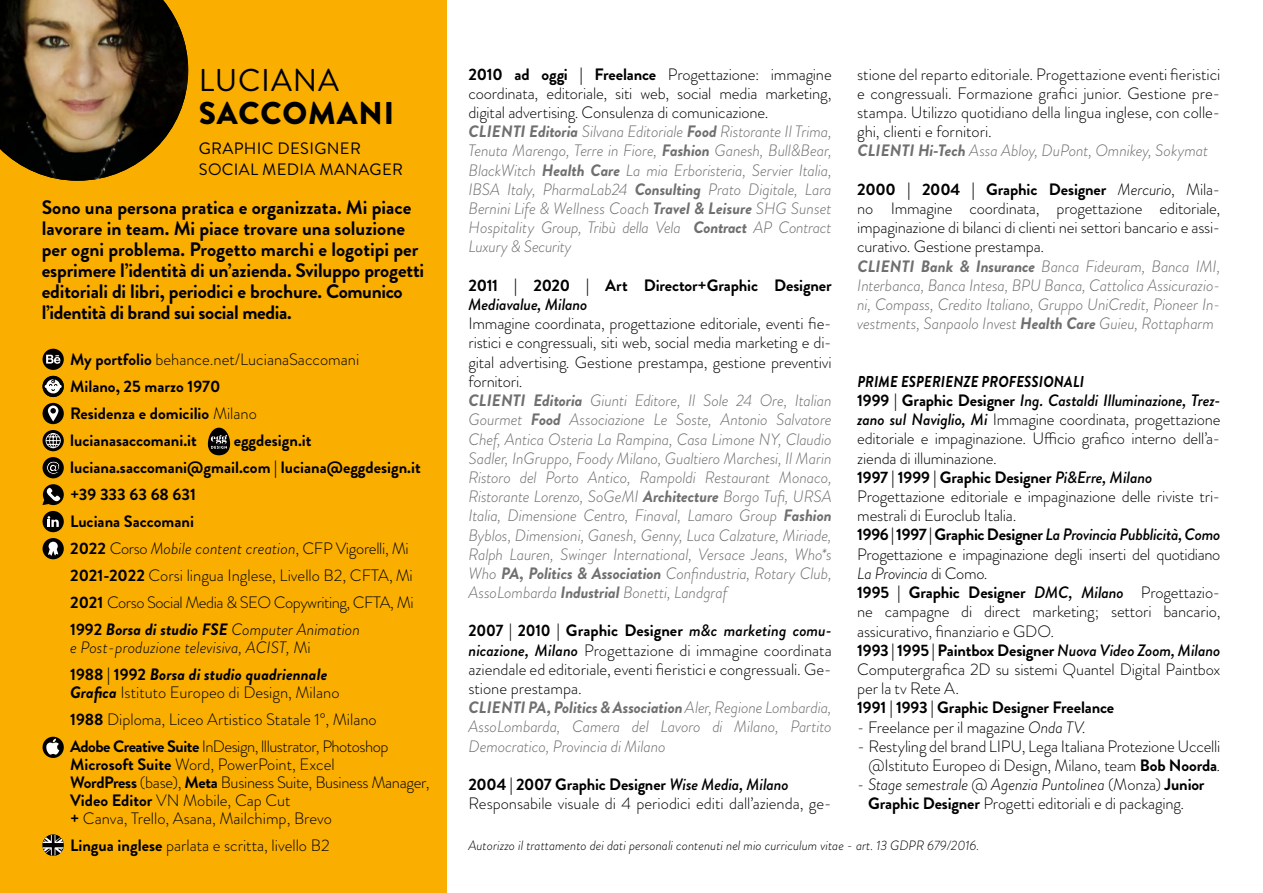
<style>
.page{position:relative;width:1263px;height:893px;background:#fff}
.page>*{position:absolute;margin:0;border:0;box-sizing:border-box;transform-origin:0 0}
.t1{font:900 31.5px "Brandon Grotesque";letter-spacing:.03em;color:#000}
.t2{font:31.5px "Brandon Grotesque";letter-spacing:.03em;color:#000}
.t3{font:700 19.5px/21px "Brandon Grotesque";letter-spacing:-.01em;color:#000}
.t4{font:300 16.5px/19.2px "Brandon Grotesque";letter-spacing:-.01em;color:#000}
.t5{font:italic 300 16.5px/19.2px "Brandon Grotesque";letter-spacing:-.01em;color:#706f6f}
.t6{font:700 16.5px/27px "Brandon Grotesque";color:#000}
.t7{font:italic 300 16.5px/27px "Brandon Grotesque";color:#000}
.t8{font:16.5px/21px "Brandon Grotesque";letter-spacing:.02em;color:#000}
.t9{font:italic 500 16.5px "Brandon Grotesque";letter-spacing:-.01em;color:#000}
.t10{font:italic 700 15.75px "Brandon Grotesque";letter-spacing:.01em;color:#000;scale:.9 1}
.t11{font:italic 300 13.5px "Brandon Grotesque";color:#000}
.s1{font-weight:300}
.s2{font-weight:300;font-style:italic}
.s3{font-style:italic}
.s4{font-style:normal}
.s5{font-weight:700;font-style:normal}
.s6{font-weight:700}
.s7{font-weight:700;font-style:italic}
.s8{font-weight:700;font-style:normal;color:#000}
.s9{font-style:normal;color:#000}
.s10{font-weight:500;font-style:italic}
.s11{font-weight:700;font-style:italic;color:#706f6f}
.s12{font-style:italic;color:#706f6f}
.s13{color:#000}
</style>
<div class="page">
<div style="left:0;top:0;width:446px;height:893px;background:#f9ae00"></div>
<svg style="left:43px;top:834px;width:21px;height:22px"></svg>
<div style="left:208px;top:428px;width:22px;height:27px;background:#000;border-radius:11px"></div>
<svg style="left:211px;top:435px;width:16px;height:14px"></svg>
<div style="left:43px;top:457px;width:21px;height:21px;background:#000;border-radius:50%"></div>
<svg style="left:46px;top:461px;width:14px;height:14px"></svg>
<svg style="left:43px;top:430px;width:21px;height:21px"></svg>
<svg style="left:46px;top:433px;width:15px;height:15px"></svg>
<div style="left:43px;top:737px;width:21px;height:21px;background:#000;border-radius:50%"></div>
<svg style="left:46px;top:739px;width:13px;height:16px"></svg>
<div style="left:43px;top:403px;width:21px;height:21px;background:#000;border-radius:50%"></div>
<svg style="left:48px;top:406px;width:10px;height:15px"></svg>
<div style="left:43px;top:511px;width:21px;height:21px;background:#000;border-radius:50%"></div>
<svg style="left:48px;top:516px;width:11px;height:11px"></svg>
<svg style="left:43px;top:484px;width:21px;height:21px"></svg>
<svg style="left:43px;top:349px;width:21px;height:21px"></svg>
<img style="left:0;top:0;width:188px;height:181px">
<svg style="left:43px;top:376px;width:21px;height:21px"></svg>
<div style="left:43px;top:538px;width:21px;height:21px;background:#000;border-radius:50%"></div>
<svg style="left:48px;top:547px;width:10px;height:9px"></svg>
<div style="left:49px;top:542px;width:9px;height:9px;background:#fff;border-radius:50%"></div>
<h1 class="t2" style="left:199px;top:59px;width:142px">LUCIANA</h1>
<h1 class="t1" style="left:199px;top:91px;width:197px">SACCOMANI</h1>
<p class="t8" style="left:199px;top:138px;width:206px">GRAPHIC DESIGNER<br>SOCIAL MEDIA MANAGER</p>
<p class="t3" style="left:42px;top:197px;width:384px">Sono una persona pratica e organizzata. Mi piace lavorare in team. Mi piace trovare una soluzione per ogni problema. Progetto marchi e logotipi per esprimere l’identità di un’azienda. Sviluppo progetti editoriali di libri, periodici e brochure. Comunico l’identità di brand sui social media.</p>
<p class="t6" style="left:70px;top:346px;width:291px">My portfolio <span class="s1">behance.net/LucianaSaccomani<br></span>Milano, 25 marzo 1970<br>Residenza e domicilio <span class="s1">Milano </span>lucianasaccomani.it</p>
<p class="t6" style="left:70px;top:427px;width:352px;text-indent:164px">eggdesign.it luciana.saccomani@gmail.com | luciana@eggdesign.it +39 333 63 68 631<br>Luciana Saccomani<br>2022 <span class="s1">Corso</span> <span class="s2">Mobile content creation</span><span class="s1">, CFP Vigorelli, Mi </span>2021-2022 <span class="s1">Corsi lingua Inglese, Livello B2, CFTA, Mi </span>2021 <span class="s1">Corso Social Media &amp; SEO Copywriting, CFTA, Mi </span>1992 <span class="s3">Borsa di studio FSE</span> <span class="s2">Computer Animation</span></p>
<p class="t7" style="left:70px;top:634px;width:259px">e Post-produzione televisiva, ACIST, <span class="s4">Mi<br></span><span class="s5">1988 | 1992</span> <span class="s6">Borsa di studio quadriennale</span></p>
<p class="t4" style="left:70px;top:679px;width:320px;line-height:27px"><span class="s7">Grafica</span> Istituto Europeo di Design, Milano<br><span class="s6">1988</span> Diploma, Liceo Artistico Statale 1°, Milano<br><span class="s6">Adobe Creative Suite</span> InDesign, lllustrator, Photoshop</p>
<p class="t4" style="left:70px;top:755px;width:361px;line-height:18px"><span class="s6">Microsoft Suite</span> Word, PowerPoint, Excel<br><span class="s6">WordPress</span> (base), <span class="s6">Meta</span> Business Suite, Business Manager, <span class="s6">Video Editor</span> VN Mobile, Cap Cut<br><span class="s6">+</span> Canva, Trello, Asana, Mailchimp, Brevo</p>
<p class="t4" style="left:70px;top:835px;width:261px"><span class="s6">Lingua inglese</span> parlata e scritta, livello B2</p>
<p class="t5" style="left:468px;top:64px;width:365px"><span class="s8">2010 ad oggi | Freelance</span> <span class="s9">Progettazione: immagine coordinata, editoriale, siti web, social media marketing, digital advertising. Consulenza di comunicazione.<br></span><span class="s6">CLIENTI Editoria</span> Silvana Editoriale <span class="s6">Food</span> Ristorante Il Trima, Tenuta Marengo, Terre in Fiore, <span class="s6">Fashion</span> Ganesh, Bull&amp;Bear, BlackWitch <span class="s6">Health Care</span> La mia Erboristeria, Servier Italia, IBSA Italy, PharmaLab24 <span class="s6">Consulting</span> Prato Digitale, Lara Bernini Life &amp; Wellness Coach <span class="s6">Travel &amp; Leisure</span> SHG Sunset Hospitality Group, Tribù della Vela <span class="s6">Contract</span> AP Contract Luxury &amp; Security</p>
<p class="t6" style="left:468px;top:272px;width:365px">2011 | 2020 | Art Director+Graphic Designer</p>
<p class="t9" style="left:468px;top:293px;width:121px">Mediavalue, Milano</p>
<p class="t5" style="left:468px;top:314px;width:365px"><span class="s9">Immagine coordinata, progettazione editoriale, eventi fie&shy;ristici e congressuali, siti web, social media marketing e di&shy;gital advertising. Gestione prestampa, gestione preventivi fornitori.<br></span><span class="s6">CLIENTI Editoria</span> Giunti Editore, Il Sole 24 Ore, Italian Gourmet <span class="s6">Food</span> Associazione Le Soste, Antonio Salvatore Chef, Antica Osteria La Rampina, Casa Limone NY, Claudio Sadler, InGruppo, Foody Milano, Gualtiero Marchesi, Il Marin Ristoro del Porto Antico, Rampoldi Restaurant Monaco, Ristorante Lorenzo, SoGeMI <span class="s6">Architecture</span> Borgo Tufi, URSA Italia, Dimensione Centro, Finaval, Lamaro Group <span class="s6">Fashion </span>Byblos, Dimensioni, Ganesh, Genny, Luca Calzature, Miriade, Ralph Lauren, Swinger International, Versace Jeans, Who*s Who <span class="s6">PA, Politics &amp; Association</span> Confindustria, Rotary Club, AssoLombarda <span class="s6">Industrial</span> Bonetti, Landgraf</p>
<p class="t4" style="left:468px;top:621px;width:365px"><span class="s6">2007 | 2010 | Graphic Designer</span> <span class="s10">m&amp;c marketing comu&shy;nicazione, Milano</span> Progettazione di immagine coordinata aziendale ed editoriale, eventi fieristici e congressuali. Ge&shy;stione prestampa.<br><span class="s11">CLIENTI PA, Politics &amp; Association</span> <span class="s12">Aler, Regione Lombardia, AssoLombarda, Camera del Lavoro di Milano, Partito Democratico, Provincia di Milano</span></p>
<p class="t4" style="left:468px;top:775px;width:365px"><span class="s6">2004 | 2007 Graphic Designer</span> <span class="s10">Wise Media, Milano<br></span>Responsabile visuale di 4 periodici editi dall’azienda, ge-</p>
<p class="t4" style="left:857px;top:64px;width:365px">stione del reparto editoriale. Progettazione eventi fieristici e congressuali. Formazione grafici junior. Gestione pre&shy;stampa. Utilizzo quotidiano della lingua inglese, con colle&shy;ghi, clienti e fornitori.<br><span class="s11">CLIENTI Hi-Tech</span> <span class="s12">Assa Abloy, DuPont, Omnikey, Sokymat</span></p>
<p class="t5" style="left:857px;top:180px;width:365px"><span class="s8">2000 | 2004 | Graphic Designer</span> <span class="s13">Mercurio</span><span class="s9">, Mila&shy;no Immagine coordinata, progettazione editoriale, impaginazione di bilanci di clienti nei settori bancario e assi&shy;curativo. Gestione prestampa.<br></span><span class="s6">CLIENTI Bank &amp; Insurance</span> Banca Fideuram, Banca IMI, Interbanca, Banca Intesa, BPU Banca, Cattolica Assicurazio&shy;ni, Compass, Credito Italiano, Gruppo UniCredit, Pioneer In&shy;vestments, Sanpaolo Invest <span class="s6">Health Care</span> Guieu, Rottapharm</p>
<p class="t10" style="left:857px;top:370px;width:253px">PRIME ESPERIENZE PROFESSIONALI</p>
<p class="t4" style="left:857px;top:391px;width:365px"><span class="s6">1999 | Graphic Designer</span> <span class="s10">Ing. Castaldi Illuminazione, Trez&shy;zano sul Naviglio, Mi</span> Immagine coordinata, progettazione editoriale e impaginazione. Ufficio grafico interno dell’a&shy;zienda di illuminazione.<br><span class="s6">1997 | 1999 | Graphic Designer</span> <span class="s10">Pi&amp;Erre, Milano </span>Progettazione editoriale e impaginazione delle riviste tri&shy;mestrali di Euroclub Italia.<br><span class="s6">1996 | 1997 | Graphic Designer</span> <span class="s10">La Provincia Pubblicità, Como </span>Progettazione e impaginazione degli inserti del quotidiano <span class="s3">La Provincia</span> di Como.<br><span class="s6">1995 | Graphic Designer</span> <span class="s10">DMC, Milano</span> Progettazio&shy;ne campagne di direct marketing; settori bancario, assicurativo, finanziario e GDO.<br><span class="s6">1993 | 1995 | Paintbox Designer</span> <span class="s10">Nuova Video Zoom, Milano </span>Computergrafica 2D su sistemi Quantel Digital Paintbox per la tv Rete A.</p>
<p class="t6" style="left:857px;top:694px;width:258px">1991 | 1993 | Graphic Designer Freelance</p>
<p class="t4" style="left:857px;top:717px;width:230px"><span class="s3">-</span> Freelance per il magazine <span class="s3">Onda TV</span>.</p>
<p class="t4" style="left:857px;top:736px;width:365px;text-align:right">- Restyling del brand LIPU, Lega Italiana Protezione Uccelli @Istituto Europeo di Design, Milano, team <span class="s6">Bob Noorda</span>.</p>
<p class="t4" style="left:857px;top:775px;width:349px;text-align:center"><span class="s3">- Stage semestrale</span> @ <span class="s3">Agenzia Puntolinea</span> (Monza) <span class="s6">Junior<br>Graphic Designer</span> Progetti editoriali e di packaging.</p>
<p class="t11" style="left:468px;top:836px;width:513px">Autorizzo il trattamento dei dati personali contenuti nel mio curriculum vitae - art. 13 GDPR 679/2016.</p>
</div>
